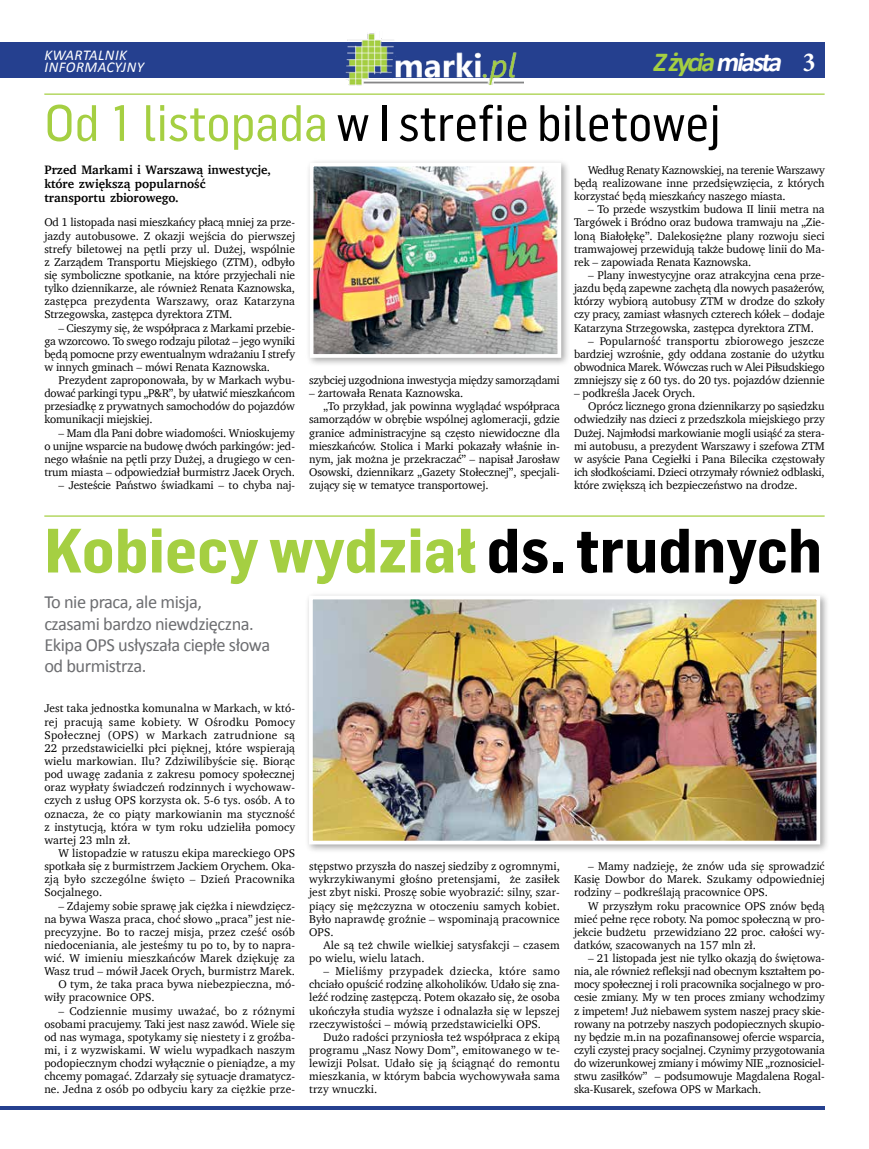
<style>
.page{position:relative;width:869px;height:1149px;background:#fff}
.page>*{position:absolute;margin:0;border:0;box-sizing:border-box;transform-origin:0 0}
.t1{font:700 61.25px "Flama Table Pl";color:#a5cf42}
.t2{font:50px "Flama Table Pl Basic";color:#000}
.t3{font:italic 700 27.5px "Calibri";color:#a5cf42}
.t4{font:18.62px/21.2px "Calibri";letter-spacing:-.025em;color:#6d6e71}
.t5{font:italic 15px/12.5px "Calibri";letter-spacing:.03em;color:#fff}
.t6{font:700 12.5px/14.2px "Charter";color:#000}
.t7{font:11.5px/13.1px "Charter";letter-spacing:-.01em;color:#000;text-align:justify}
.t8{font:11.5px/13.1px "Charter";letter-spacing:.01em;color:#000}
.s1{color:#fff}
.s2{font-family:"Minion Pro";font-style:normal;font-stretch:condensed;color:#fff}
.s3{color:#a5cf42}
.s4{color:#000}
</style>
<div class="page">
<div style="left:0;top:43px;width:824px;height:35px;background:#25408f"></div>
<img style="left:346px;top:33px;width:177px;height:53px">
<hr style="left:0;top:1106px;width:824px;height:3px;background:#25408f">
<hr style="left:44px;top:515px;width:780px;height:1px;background:#a5cf42">
<div style="left:305px;top:158px;width:265px;height:209px;background:#000;opacity:.35"></div>
<img style="left:314px;top:168px;width:242px;height:185px">
<div style="left:309px;top:163px;width:252px;height:195px;border:4px solid #fff"></div>
<hr style="left:44px;top:93px;width:780px;height:2px;background:#a5cf42">
<div style="left:304px;top:591px;width:525px;height:262px;background:#000;opacity:.35"></div>
<img style="left:314px;top:600px;width:500px;height:239px">
<div style="left:309px;top:595px;width:510px;height:249px;border:4px solid #fff"></div>
<h3 class="t5" style="left:45px;top:48px;width:101px">KWARTALNIK<br>INFORMACYJNY</h3>
<h3 class="t3" style="left:652px;top:44px;width:164px">Zżycia<span class="s1">miasta</span> <span class="s2">3</span></h3>
<h2 class="t2" style="left:44px;top:94px;width:677px"><span class="s3">Od 1 listopada</span> w I strefie biletowej</h2>
<p class="t6" style="left:44px;top:162px;width:228px">Przed Markami i Warszawą inwestycje, które zwiększą popularność<br>transportu zbiorowego.</p>
<p class="t7" style="left:44px;top:216px;width:252px">Od 1 listopada nasi mieszkańcy płacą mniej za prze&shy;jazdy autobusowe. Z okazji wejścia do pierwszej strefy biletowej na pętli przy ul. Dużej, wspólnie z Zarządem Transportu Miejskiego (ZTM), odbyło się symboliczne spotkanie, na które przyjechali nie tylko dziennikarze, ale również Renata Kaznowska, zastępca prezydenta Warszawy, oraz Katarzyna Strzegowska, zastępca dyrektora ZTM.</p>
<p class="t7" style="left:44px;top:321px;width:252px;text-indent:14px">– Cieszymy się, że współpraca z Markami przebie&shy;ga wzorcowo. To swego rodzaju pilotaż – jego wyniki będą pomocne przy ewentualnym wdrażaniu I strefy w innych gminach – mówi Renata Kaznowska.</p>
<p class="t7" style="left:44px;top:373px;width:252px;text-indent:14px">Prezydent zaproponowała, by w Markach wybu&shy;dować parkingi typu „P&amp;R”, by ułatwić mieszkańcom przesiadkę z prywatnych samochodów do pojazdów komunikacji miejskiej.</p>
<p class="t7" style="left:44px;top:426px;width:252px;text-indent:14px">– Mam dla Pani dobre wiadomości. Wnioskujemy o unijne wsparcie na budowę dwóch parkingów: jed&shy;nego właśnie na pętli przy Dużej, a drugiego w cen&shy;trum miasta – odpowiedział burmistrz Jacek Orych.</p>
<p class="t7" style="left:58px;top:478px;width:238px">– Jesteście Państwo świadkami – to chyba naj-</p>
<p class="t7" style="left:309px;top:373px;width:252px">szybciej uzgodniona inwestycja między samorządami</p>
<p class="t7" style="left:309px;top:386px;width:156px">– żartowała Renata Kaznowska.</p>
<p class="t7" style="left:323px;top:399px;width:238px">„To przykład, jak powinna wyglądać współpraca</p>
<p class="t7" style="left:309px;top:412px;width:252px">samorządów w obrębie wspólnej aglomeracji, gdzie</p>
<p class="t7" style="left:309px;top:426px;width:252px">granice administracyjne są często niewidoczne dla</p>
<p class="t7" style="left:309px;top:439px;width:252px">mieszkańców. Stolica i Marki pokazały właśnie in-</p>
<p class="t7" style="left:309px;top:452px;width:252px">nym, jak można je przekraczać” – napisał Jarosław</p>
<p class="t7" style="left:309px;top:465px;width:252px">Osowski, dziennikarz „Gazety Stołecznej”, specjali-</p>
<p class="t7" style="left:309px;top:478px;width:181px">zujący się w tematyce transportowej.</p>
<p class="t7" style="left:573px;top:163px;width:252px;text-indent:14px">Według Renaty Kaznowskiej, na terenie Warszawy będą realizowane inne przedsięwzięcia, z których korzystać będą mieszkańcy naszego miasta.</p>
<p class="t7" style="left:573px;top:202px;width:252px;text-indent:14px">– To przede wszystkim budowa II linii metra na Targówek i Bródno oraz budowa tramwaju na „Zie&shy;loną Białołękę”. Dalekosiężne plany rozwoju sieci tramwajowej przewidują także budowę linii do Ma&shy;rek – zapowiada Renata Kaznowska.</p>
<p class="t7" style="left:573px;top:268px;width:252px;text-indent:14px">– Plany inwestycyjne oraz atrakcyjna cena prze&shy;jazdu będą zapewne zachętą dla nowych pasażerów, którzy wybiorą autobusy ZTM w drodze do szkoły czy pracy, zamiast własnych czterech kółek – dodaje Katarzyna Strzegowska, zastępca dyrektora ZTM.</p>
<p class="t7" style="left:573px;top:334px;width:252px;text-indent:14px">– Popularność transportu zbiorowego jeszcze bardziej wzrośnie, gdy oddana zostanie do użytku obwodnica Marek. Wówczas ruch w Alei Piłsudskiego zmniejszy się z 60 tys. do 20 tys. pojazdów dziennie</p>
<p class="t7" style="left:573px;top:386px;width:123px">– podkreśla Jacek Orych.</p>
<p class="t7" style="left:588px;top:399px;width:238px">Oprócz licznego grona dziennikarzy po sąsiedzku</p>
<p class="t7" style="left:573px;top:412px;width:252px">odwiedziły nas dzieci z przedszkola miejskiego przy</p>
<p class="t7" style="left:573px;top:426px;width:252px">Dużej. Najmłodsi markowianie mogli usiąść za stera-</p>
<p class="t7" style="left:573px;top:439px;width:252px">mi autobusu, a prezydent Warszawy i szefowa ZTM</p>
<p class="t7" style="left:573px;top:452px;width:252px">w asyście Pana Cegiełki i Pana Bilecika częstowały</p>
<p class="t7" style="left:573px;top:465px;width:252px">ich słodkościami. Dzieci otrzymały również odblaski,</p>
<p class="t7" style="left:573px;top:478px;width:225px">które zwiększą ich bezpieczeństwo na drodze.</p>
<h1 class="t1" style="left:44px;top:514px;width:778px">Kobiecy wydział <span class="s4">ds. trudnych</span></h1>
<h3 class="t4" style="left:44px;top:590px;width:227px">To nie praca, ale misja,<br>czasami bardzo niewdzięczna.<br>Ekipa OPS usłyszała ciepłe słowa od burmistrza.</h3>
<p class="t7" style="left:44px;top:701px;width:252px">Jest taka jednostka komunalna w Markach, w któ&shy;rej pracują same kobiety. W Ośrodku Pomocy Społecznej (OPS) w Markach zatrudnione są 22 przedstawicielki płci pięknej, które wspierają wielu markowian. Ilu? Zdziwilibyście się. Biorąc pod uwagę zadania z zakresu pomocy społecznej oraz wypłaty świadczeń rodzinnych i wychowaw&shy;czych z usług OPS korzysta ok. 5-6 tys. osób. A to oznacza, że co piąty markowianin ma styczność z instytucją, która w tym roku udzieliła pomocy wartej 23 mln zł.</p>
<p class="t7" style="left:44px;top:846px;width:252px;text-indent:14px">W listopadzie w ratuszu ekipa mareckiego OPS spotkała się z burmistrzem Jackiem Orychem. Oka&shy;zją było szczególne święto – Dzień Pracownika Socjalnego.</p>
<p class="t7" style="left:58px;top:898px;width:238px">– Zdajemy sobie sprawę jak ciężka i niewdzięcz-</p>
<p class="t8" style="left:44px;top:911px;width:252px">na bywa Wasza praca, choć słowo „praca” jest nie-</p>
<p class="t8" style="left:44px;top:924px;width:252px">precyzyjne. Bo to raczej misja, przez cześć osób</p>
<p class="t8" style="left:44px;top:937px;width:252px">niedoceniania, ale jesteśmy tu po to, by to napra-</p>
<p class="t8" style="left:44px;top:951px;width:252px">wić. W imieniu mieszkańców Marek dziękuję za</p>
<p class="t8" style="left:44px;top:964px;width:252px">Wasz trud – mówił Jacek Orych, burmistrz Marek.</p>
<p class="t8" style="left:58px;top:977px;width:238px">O tym, że taka praca bywa niebezpieczna, mó-</p>
<p class="t8" style="left:44px;top:990px;width:112px">wiły pracownice OPS.</p>
<p class="t7" style="left:44px;top:1003px;width:252px;text-indent:14px">– Codziennie musimy uważać, bo z różnymi osobami pracujemy. Taki jest nasz zawód. Wiele się od nas wymaga, spotykamy się niestety i z groźba&shy;mi, i z wyzwiskami. W wielu wypadkach naszym podopiecznym chodzi wyłącznie o pieniądze, a my chcemy pomagać. Zdarzały się sytuacje dramatycz&shy;ne. Jedna z osób po odbyciu kary za ciężkie prze-</p>
<p class="t7" style="left:309px;top:859px;width:252px">stępstwo przyszła do naszej siedziby z ogromnymi, wykrzykiwanymi głośno pretensjami, że zasiłek jest zbyt niski. Proszę sobie wyobrazić: silny, szar&shy;piący się mężczyzna w otoczeniu samych kobiet.<br>Było naprawdę groźnie – wspominają pracownice OPS.</p>
<p class="t8" style="left:309px;top:937px;width:252px;text-indent:14px">Ale są też chwile wielkiej satysfakcji – czasem po wielu, wielu latach.</p>
<p class="t7" style="left:309px;top:964px;width:252px;text-indent:14px">– Mieliśmy przypadek dziecka, które samo chciało opuścić rodzinę alkoholików. Udało się zna&shy;leźć rodzinę zastępczą. Potem okazało się, że osoba ukończyła studia wyższe i odnalazła się w lepszej rzeczywistości – mówią przedstawicielki OPS.</p>
<p class="t7" style="left:309px;top:1029px;width:252px;text-indent:14px">Dużo radości przyniosła też współpraca z ekipą programu „Nasz Nowy Dom”, emitowanego w te&shy;lewizji Polsat. Udało się ją ściągnąć do remontu mieszkania, w którym babcia wychowywała sama trzy wnuczki.</p>
<p class="t7" style="left:573px;top:859px;width:252px;text-indent:14px">– Mamy nadzieję, że znów uda się sprowadzić Kasię Dowbor do Marek. Szukamy odpowiedniej rodziny – podkreślają pracownice OPS.</p>
<p class="t7" style="left:573px;top:898px;width:252px;text-indent:14px">W przyszłym roku pracownice OPS znów będą mieć pełne ręce roboty. Na pomoc społeczną w pro&shy;jekcie budżetu przewidziano 22 proc. całości wy&shy;datków, szacowanych na 157 mln zł.</p>
<p class="t7" style="left:573px;top:951px;width:252px;text-indent:14px">– 21 listopada jest nie tylko okazją do świętowa&shy;nia, ale również refleksji nad obecnym kształtem po&shy;mocy społecznej i roli pracownika socjalnego w pro&shy;cesie zmiany. My w ten proces zmiany wchodzimy z impetem! Już niebawem system naszej pracy skie&shy;rowany na potrzeby naszych podopiecznych skupio&shy;ny będzie m.in na pozafinansowej ofercie wsparcia, czyli czystej pracy socjalnej. Czynimy przygotowania do wizerunkowej zmiany i mówimy NIE „roznosiciel&shy;stwu zasiłków” – podsumowuje Magdalena Rogal&shy;ska-Kusarek, szefowa OPS w Markach.</p>
</div>
